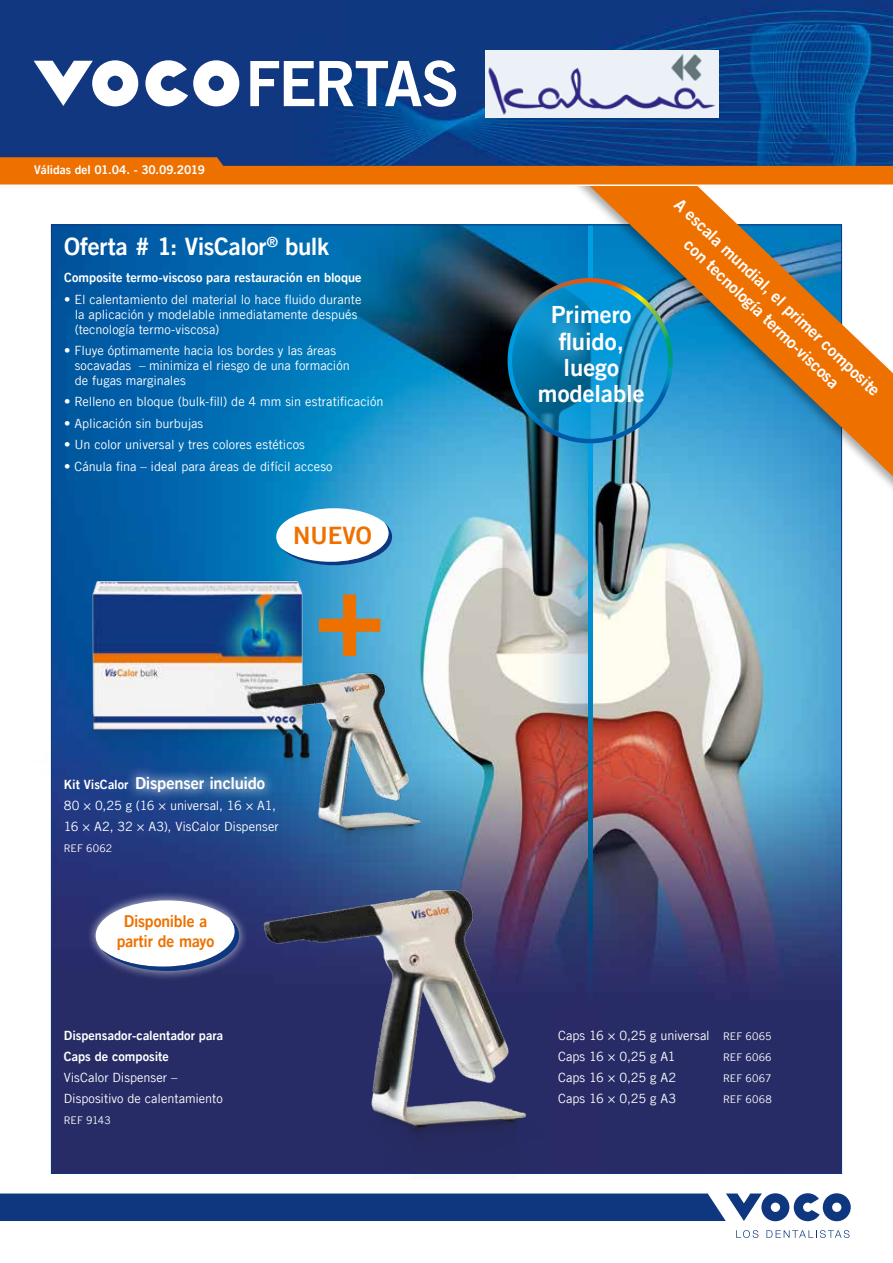
<style>
.page{position:relative;width:893px;height:1263px;background:#fff}
.page>*{position:absolute;margin:0;border:0;box-sizing:border-box;transform-origin:0 0}
.t1{font:700 121.8px "Helvetica Neue LTW1 G";color:#ee7100}
.t2{font:62.55px "Trade Gothic LT Com Bd 2";letter-spacing:-.03em;color:#fff}
.t3{font:24px "Trade Gothic LT Com Bd 2";letter-spacing:-.015em;color:#fff}
.t4{font:24px "Trade Gothic LT Com Bd 2";color:#ee7100}
.t5{font:23.7px/26.4px "Trade Gothic LT Com Bd 2";color:#fff;text-align:center}
.t6{font:16.5px/22.5px "Trade Gothic LT Com Bd 2";letter-spacing:-.015em;color:#fff;text-align:center}
.t7{font:16.35px/19.2px "Trade Gothic LT Com Bd 2";letter-spacing:-.01em;color:#ee7100;text-align:center;scale:.96 1}
.t8{font:12.75px/15px "Trade Gothic LT Com";letter-spacing:-.005em;color:#fff}
.t9{font:12.75px/21px "Trade Gothic LT Com Bd 2";color:#fff}
.t10{font:12px "Trade Gothic LT Com Bd 2";letter-spacing:-.005em;color:#fff}
.t11{font:10.5px "Trade Gothic LT Com";letter-spacing:.005em;color:#fff}
.s1{font-size:10.5px}
</style>
<div class="page">
<svg style="left:0;top:1193px;width:851px;height:28px;background:#25498a"></svg>
<svg style="left:736px;top:1230px;width:22px;height:8px"></svg>
<svg style="left:766px;top:1230px;width:83px;height:8px"></svg>
<img style="left:53px;top:227px;width:787px;height:944px">
<img style="left:50px;top:515px;width:438px;height:347px">
<img style="left:239px;top:865px;width:336px;height:309px">
<svg style="left:588px;top:515px;width:5px;height:488px;background:#046fab"></svg>
<div style="left:555px;top:112px;width:338px;height:403px;background:#000;opacity:.34"></div>
<svg style="left:554px;top:186px;width:339px;height:310px"></svg>
<svg style="left:510px;top:280px;width:160px;height:161px;background:#128abf"></svg>
<div style="left:507px;top:278px;width:166px;height:165px;border:4px solid #fff;border-radius:50%"></div>
<img style="left:0;top:0;width:893px;height:157px">
<svg style="left:0;top:157px;width:893px;height:28px;background:#b76624"></svg>
<hr style="left:0;top:185px;width:893px;height:1px;background:#fff">
<svg style="left:124px;top:765px;width:152px;height:38px;background:#2e62a0"></svg>
<div style="left:86px;top:891px;width:158px;height:85px;background:#fff;opacity:.75"></div>
<div style="left:94px;top:910px;width:154px;height:70px;background:#fff;opacity:.75"></div>
<svg style="left:96px;top:900px;width:143px;height:71px"></svg>
<svg style="left:276px;top:508px;width:116px;height:57px"></svg>
<svg style="left:34px;top:60px;width:104px;height:46px"></svg>
<svg style="left:145px;top:60px;width:94px;height:46px"></svg>
<img style="left:486px;top:50px;width:232px;height:67px">
<p class="t10" style="left:34px;top:163px;width:172px">Válidas del 01.04. - 30.09.2019</p>
<h2 class="t2" style="left:245px;top:45px;width:215px">FERTAS</h2>
<h3 class="t3" style="left:64px;top:231px;width:266px">Oferta # 1: VisCalor<sup>®</sup> bulk</h3>
<p class="t9" style="left:64px;top:267px;width:299px">Composite termo-viscoso para restauración en bloque</p>
<p class="t8" style="left:75px;top:291px;width:288px;text-indent:-11px">• El calentamiento del material lo hace fluido durante la aplicación y modelable inmediatamente después (tecnología termo-viscosa)</p>
<p class="t8" style="left:75px;top:343px;width:277px;text-indent:-11px">• Fluye óptimamente hacia los bordes y las áreas socavadas – minimiza el riesgo de una formación de fugas marginales</p>
<p class="t8" style="left:64px;top:394px;width:321px">• Relleno en bloque (bulk-fill) de 4 mm sin estratificación</p>
<p class="t8" style="left:64px;top:416px;width:141px">• Aplicación sin burbujas</p>
<p class="t8" style="left:64px;top:437px;width:242px">• Un color universal y tres colores estéticos</p>
<p class="t8" style="left:64px;top:458px;width:270px">• Cánula fina – ideal para áreas de difícil acceso</p>
<h3 class="t4" style="left:293px;top:520px;width:80px">NUEVO</h3>
<h1 class="t1" style="left:313px;top:537px;width:75px">+</h1>
<p class="t6" style="left:135px;top:772px;width:132px">Dispenser incluido</p>
<p class="t9" style="left:64px;top:774px;width:66px">Kit VisCalor</p>
<p class="t8" style="left:64px;top:795px;width:216px;line-height:21px">80 × 0,25 g (16 × universal, 16 × A1,<br>16 × A2, 32 × A3), VisCalor Dispenser</p>
<p class="t11" style="left:64px;top:842px;width:50px">REF 6062</p>
<p class="t7" style="left:117px;top:912px;width:103px">Disponible a partir de mayo</p>
<p class="t9" style="left:64px;top:1024px;width:161px">Dispensador-calentador para<br>Caps de composite</p>
<p class="t8" style="left:64px;top:1066px;width:161px;line-height:21px">VisCalor Dispenser –<br>Dispositivo de calentamiento</p>
<p class="t11" style="left:64px;top:1114px;width:49px">REF 9143</p>
<h3 class="t5" style="left:538px;top:301px;width:108px">Primero fluido, luego modelable</h3>
<p class="t6" style="left:686px;top:193px;width:278px;rotate:44deg">A escala mundial, el primer composite con tecnología termo-viscosa</p>
<p class="t8" style="left:558px;top:1025px;width:215px;line-height:21px">Caps 16 × 0,25 g universal <span class="s1">REF 6065<br></span>Caps 16 × 0,25 g A1</p>
<p class="t11" style="left:723px;top:1051px;width:50px">REF 6066</p>
<p class="t8" style="left:558px;top:1070px;width:120px">Caps 16 × 0,25 g A2</p>
<p class="t11" style="left:723px;top:1072px;width:50px">REF 6067</p>
<p class="t8" style="left:558px;top:1091px;width:120px">Caps 16 × 0,25 g A3</p>
<p class="t11" style="left:723px;top:1093px;width:50px">REF 6068</p>
</div>
